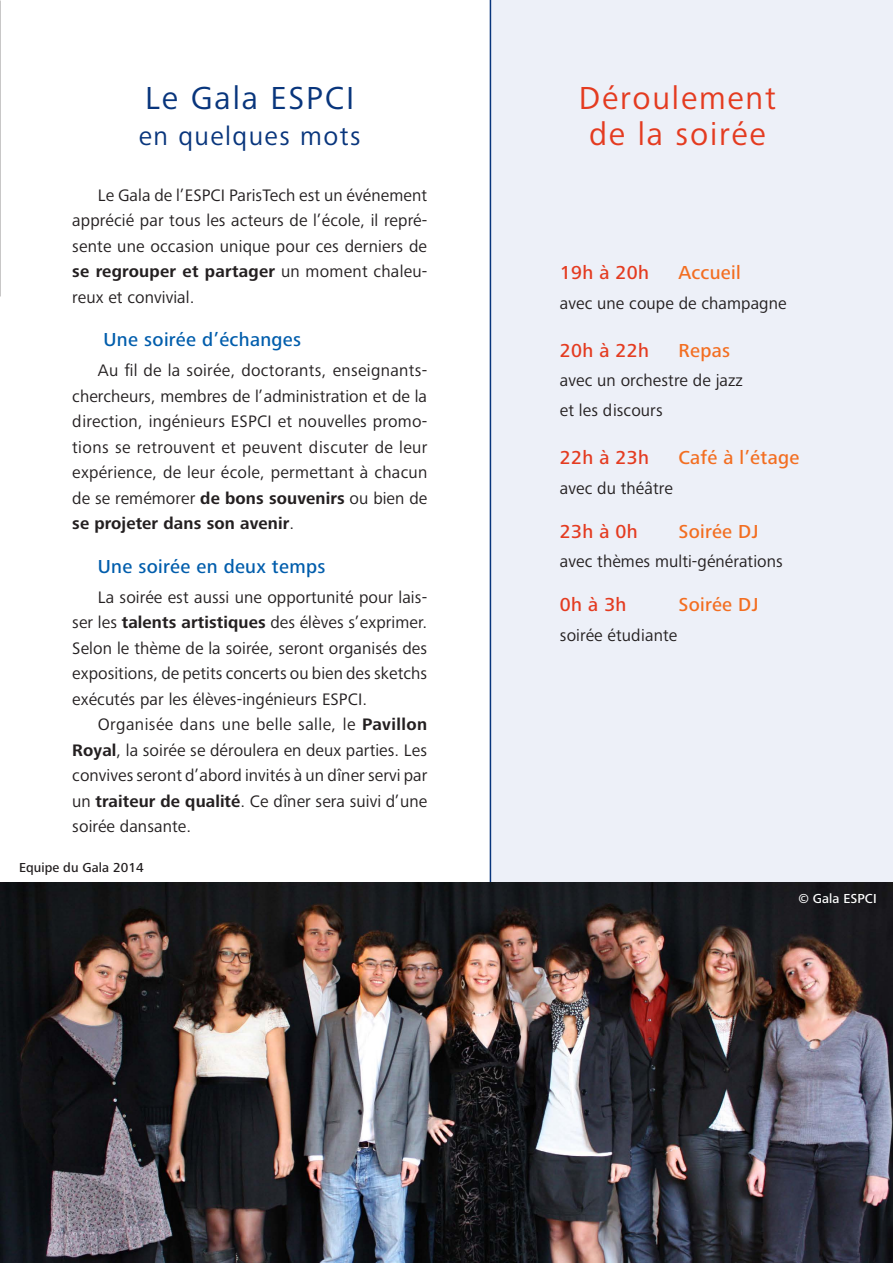
<style>
.page{position:relative;width:893px;height:1263px;background:#fff}
.page>*{position:absolute;margin:0;border:0;box-sizing:border-box;transform-origin:0 0}
.Section{font:33px "Frutiger Next Pro";letter-spacing:.055em;color:#e43b20}
.Section-2{font:33px "Frutiger Next Pro";letter-spacing:.055em;color:#08357c}
.Sous-titre_section{font:27px "Frutiger Next Pro";letter-spacing:.055em;color:#08357c}
.Petit_titre_orange{font:500 19.5px "Frutiger Next Pro";letter-spacing:.015em;color:#f36e21}
.Petit_titre{font:500 19.5px "Frutiger Next Pro";letter-spacing:.015em;color:#015dac}
.Petit_titre_orange-2{font:500 19.5px "Frutiger Next Pro";letter-spacing:.015em;color:#e43b20}
.t1{font:17.25px/25.5px "Frutiger Next Pro";letter-spacing:.005em;color:#231f20;text-align:justify}
.Crédits{font:500 13.5px "Frutiger Next Pro";letter-spacing:.005em;color:#231f20}
.Crédits-2{font:500 13.5px "Frutiger Next Pro";letter-spacing:.005em;color:#fff}
.s1{font-weight:700}
</style>
<div class="page">
<div style="left:489px;top:0;width:404px;height:882px;background:#edf0f8"></div>
<img style="left:0;top:0;width:1px;height:296px">
<img style="left:0;top:882px;width:893px;height:381px">
<p class="Section-2" style="left:145px;top:79px;width:210px">Le Gala ESPCI</p>
<p class="Sous-titre_section" style="left:139px;top:120px;width:223px">en quelques mots</p>
<p class="t1" style="left:72px;top:182px;width:357px;text-indent:26px">Le Gala de l’ESPCI ParisTech est un événement apprécié par tous les acteurs de l’école, il repré&shy;sente une occasion unique pour ces derniers de <span class="s1">se regrouper et partager</span> un moment chaleu&shy;reux et convivial.</p>
<p class="Petit_titre" style="left:104px;top:329px;width:199px">Une soirée d’échanges</p>
<p class="t1" style="left:72px;top:358px;width:357px;text-indent:26px">Au fil de la soirée, doctorants, enseignants&shy;chercheurs, membres de l’administration et de la direction, ingénieurs ESPCI et nouvelles promo&shy;tions se retrouvent et peuvent discuter de leur expérience, de leur école, permettant à chacun de se remémorer <span class="s1">de bons souvenirs</span> ou bien de <span class="s1">se projeter dans son avenir</span>.</p>
<p class="Petit_titre" style="left:98px;top:555px;width:229px">Une soirée en deux temps</p>
<p class="t1" style="left:72px;top:584px;width:357px;text-indent:26px">La soirée est aussi une opportunité pour lais&shy;ser les <span class="s1">talents artistiques</span> des élèves s’exprimer.<br>Selon le thème de la soirée, seront organisés des expositions, de petits concerts ou bien des sketchs exécutés par les élèves-ingénieurs ESPCI.</p>
<p class="t1" style="left:72px;top:712px;width:357px;text-indent:26px">Organisée dans une belle salle, le <span class="s1">Pavillon Royal</span>, la soirée se déroulera en deux parties. Les convives seront d’abord invités à un dîner servi par un <span class="s1">traiteur de qualité</span>. Ce dîner sera suivi d’une soirée dansante.</p>
<p class="Crédits" style="left:19px;top:860px;width:126px">Equipe du Gala 2014</p>
<p class="Section" style="left:579px;top:79px;width:199px">Déroulement</p>
<p class="Section" style="left:589px;top:115px;width:178px">de la soirée</p>
<p class="Petit_titre_orange-2" style="left:560px;top:261px;width:91px">19h à 20h</p>
<p class="Petit_titre_orange" style="left:678px;top:261px;width:64px">Accueil</p>
<p class="t1" style="left:560px;top:290px;width:228px">avec une coupe de champagne</p>
<p class="Petit_titre_orange-2" style="left:560px;top:339px;width:91px">20h à 22h</p>
<p class="Petit_titre_orange" style="left:678px;top:339px;width:53px">Repas</p>
<p class="t1" style="left:560px;top:368px;width:185px">avec un orchestre de jazz</p>
<p class="t1" style="left:560px;top:398px;width:104px">et les discours</p>
<p class="Petit_titre_orange-2" style="left:560px;top:446px;width:91px">22h à 23h</p>
<p class="Petit_titre_orange" style="left:678px;top:446px;width:122px">Café à l’étage</p>
<p class="t1" style="left:560px;top:475px;width:114px">avec du théâtre</p>
<p class="Petit_titre_orange-2" style="left:560px;top:520px;width:79px">23h à 0h</p>
<p class="Petit_titre_orange" style="left:678px;top:520px;width:82px">Soirée DJ</p>
<p class="t1" style="left:560px;top:549px;width:224px">avec thèmes multi-générations</p>
<p class="Petit_titre_orange-2" style="left:560px;top:593px;width:68px">0h à 3h</p>
<p class="Petit_titre_orange" style="left:678px;top:593px;width:82px">Soirée DJ</p>
<p class="t1" style="left:560px;top:622px;width:119px">soirée étudiante</p>
<p class="Crédits-2" style="left:798px;top:891px;width:80px">© Gala ESPCI</p>
</div>
